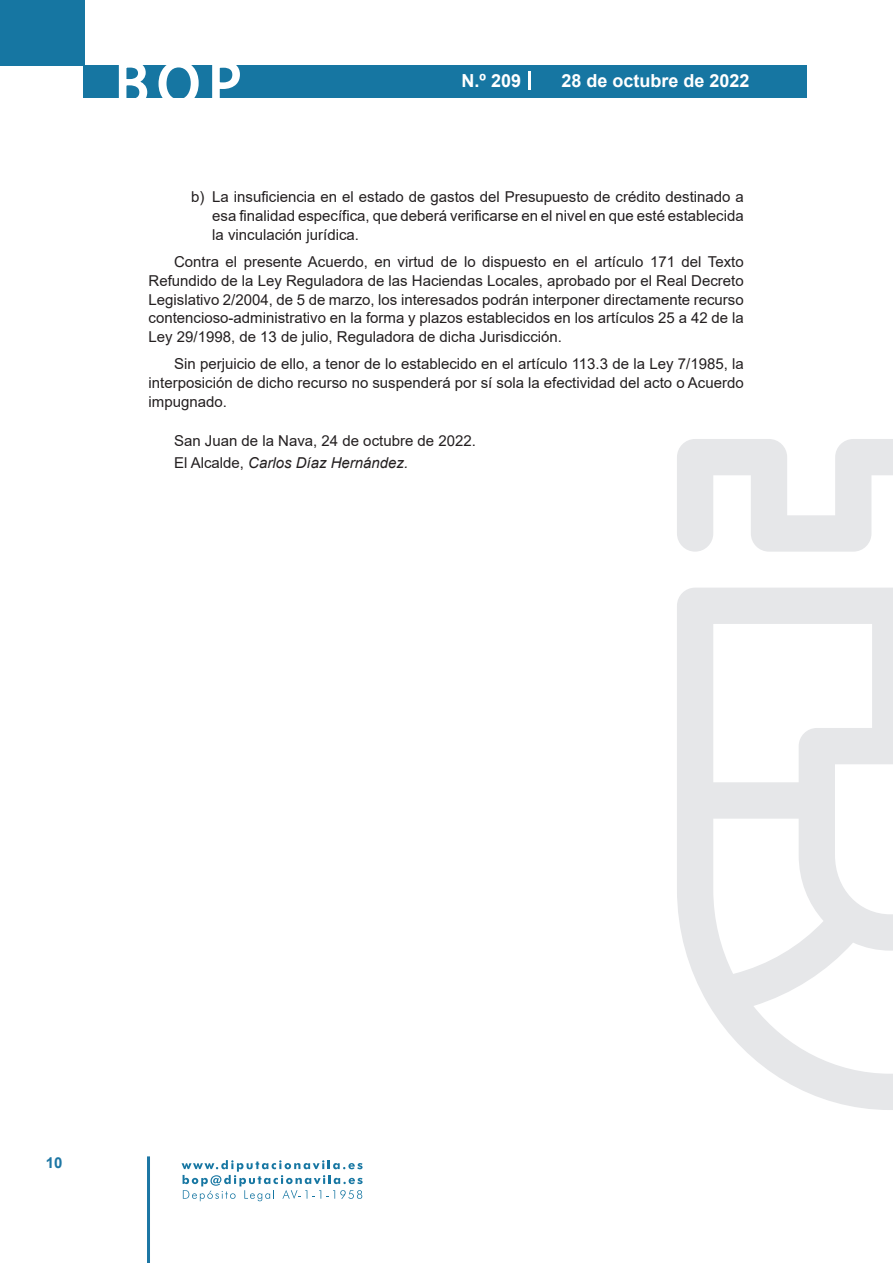
<style>
.page{position:relative;width:893px;height:1263px;background:#fff}
.page>*{position:absolute;margin:0;border:0;box-sizing:border-box;transform-origin:0 0}
.t1{font:500 61.5px "Avant Garde";color:#fff}
.t2{font:700 18px "Arial";color:#fff}
.t3{font:15px/18.8px "Arial";color:#231f20;text-align:justify}
.t4{font:700 15px "Arial";color:#1d76a4}
.s1{font-style:italic}
</style>
<div class="page">
<div style="left:0;top:0;width:85px;height:65px;background:#1676a2"></div>
<div style="left:84px;top:65px;width:723px;height:33px;background:#1676a2"></div>
<svg style="left:118px;top:65px;width:30px;height:33px"></svg>
<svg style="left:158px;top:65px;width:41px;height:33px"></svg>
<svg style="left:212px;top:65px;width:28px;height:33px"></svg>
<svg style="left:182px;top:1160px;width:181px;height:41px"></svg>
<hr style="left:147px;top:1156px;width:3px;height:107px;background:#1d76a4">
<svg style="left:529px;top:71px;width:2px;height:19px"></svg>
<svg style="left:677px;top:439px;width:216px;height:671px"></svg>
<h1 class="t1" style="left:115px;top:46px;width:128px">BOP</h1>
<p class="t2" style="left:462px;top:68px;width:61px">N.º 209</p>
<p class="t2" style="left:561px;top:68px;width:190px">28 de octubre de 2022</p>
<p class="t3" style="left:212px;top:188px;width:533px;text-indent:-21px">b) La insuficiencia en el estado de gastos del Presupuesto de crédito destinado a esa finalidad específica, que deberá verificarse en el nivel en que esté establecida la vinculación jurídica.</p>
<p class="t3" style="left:148px;top:252px;width:597px;text-indent:26px">Contra el presente Acuerdo, en virtud de lo dispuesto en el artículo 171 del Texto Refundido de la Ley Reguladora de las Haciendas Locales, aprobado por el Real Decreto Legislativo 2/2004, de 5 de marzo, los interesados podrán interponer directamente recurso contencioso-administrativo en la forma y plazos establecidos en los artículos 25 a 42 de la Ley 29/1998, de 13 de julio, Reguladora de dicha Jurisdicción.</p>
<p class="t3" style="left:148px;top:355px;width:597px;text-indent:26px">Sin perjuicio de ello, a tenor de lo establecido en el artículo 113.3 de la Ley 7/1985, la interposición de dicho recurso no suspenderá por sí sola la efectividad del acto o Acuerdo impugnado.</p>
<p class="t3" style="left:174px;top:430px;width:303px;line-height:22.2px">San Juan de la Nava, 24 de octubre de 2022.<br>El Alcalde, <span class="s1">Carlos Díaz Hernández.</span></p>
<p class="t4" style="left:46px;top:1152px;width:18px">10</p>
</div>
